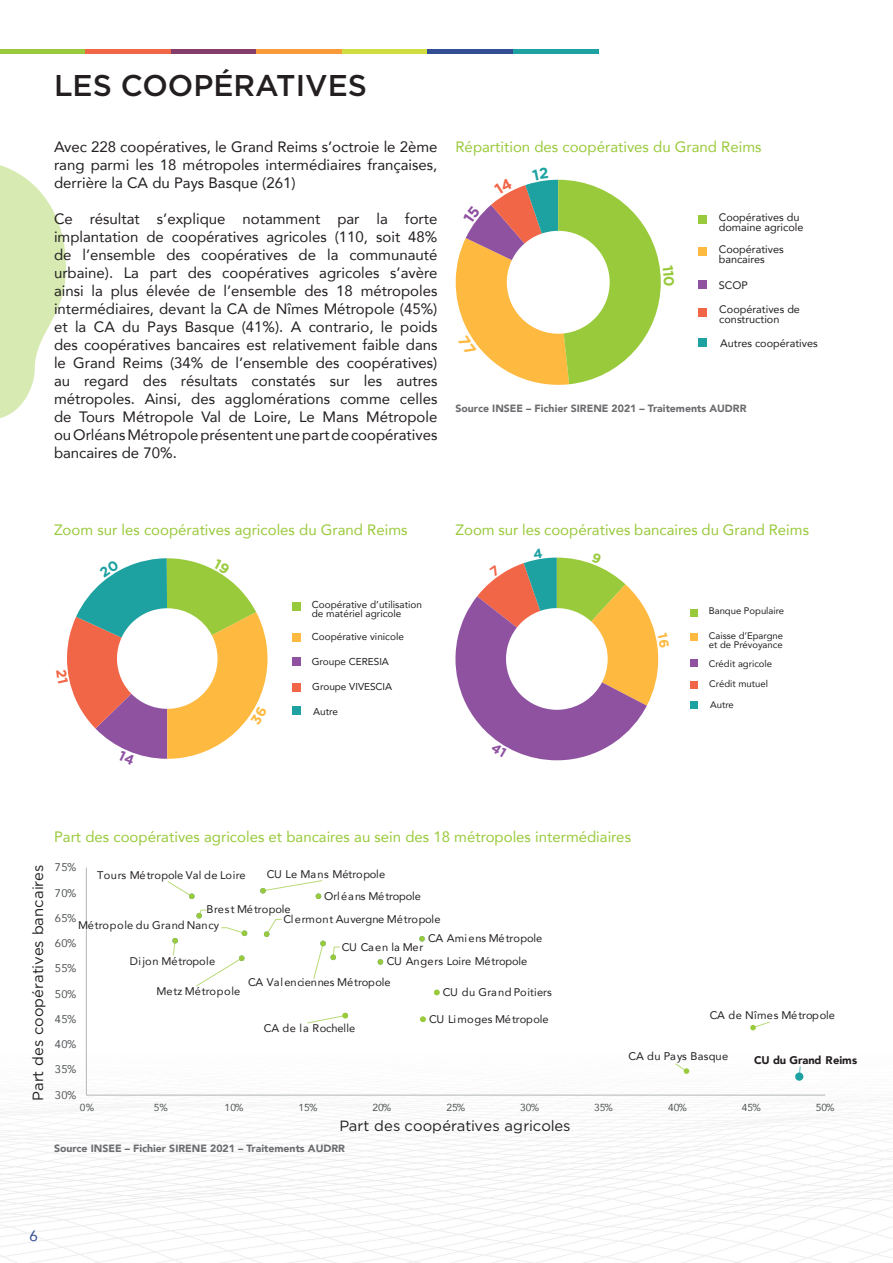
<style>
.page{position:relative;width:893px;height:1263px;background:#fff}
.page>*{position:absolute;margin:0;border:0;box-sizing:border-box;transform-origin:0 0}
.Titres{font:500 30px "Gotham";color:#231f20}
.Texte{font:15px/18px "Avenir";color:#231f20;text-align:justify}
.Titre_graph{font:15px "Avenir";color:#99ca3b}
.t1{font:15px "Avenir";color:#344e93}
.t2{font:14.85px "Gotham";color:#231f20}
.t3{font:11.1px/22.5px "Avenir";letter-spacing:.005em;color:#231f20}
.t4{font:11.1px "Avenir";letter-spacing:.035em;color:#515455}
.t5{font:900 11.1px "Avenir";color:#231f20}
.t6{font:11.1px "Avenir";letter-spacing:.025em;color:#231f20}
.t7{font:10.8px/9.8px "Avenir";color:#231f20}
.Sources{font:900 10.5px "Avenir";color:#6c6d70}
.t8{font:10.2px "Avenir";letter-spacing:.005em;color:#515455}
.t9{font:10.05px/9px "Avenir";color:#231f20}
.t10{font:9.45px/8.6px "Avenir";color:#231f20}
</style>
<div class="page">
<img style="left:0;top:610px;width:893px;height:653px">
<div style="left:513px;top:49px;width:86px;height:5px;background:#1ea1a1"></div>
<div style="left:342px;top:49px;width:86px;height:5px;background:#d0dd41"></div>
<div style="left:171px;top:49px;width:86px;height:5px;background:#853e6b"></div>
<div style="left:257px;top:49px;width:85px;height:5px;background:#f89b38"></div>
<div style="left:0;top:49px;width:86px;height:5px;background:#99ca3b"></div>
<div style="left:428px;top:49px;width:85px;height:5px;background:#344e93"></div>
<div style="left:86px;top:49px;width:85px;height:5px;background:#f26648"></div>
<svg style="left:0;top:165px;width:66px;height:253px"></svg>
<div style="left:698px;top:215px;width:9px;height:9px;background:#99ca3b"></div>
<div style="left:698px;top:247px;width:9px;height:9px;background:#fdb940"></div>
<div style="left:698px;top:280px;width:9px;height:9px;background:#8e52a1"></div>
<div style="left:698px;top:308px;width:9px;height:9px;background:#f26648"></div>
<div style="left:698px;top:338px;width:9px;height:9px;background:#1ea1a1"></div>
<div style="left:292px;top:602px;width:9px;height:8px;background:#99ca3b"></div>
<div style="left:292px;top:633px;width:9px;height:8px;background:#fdb940"></div>
<div style="left:292px;top:657px;width:9px;height:9px;background:#8e52a1"></div>
<div style="left:292px;top:684px;width:9px;height:8px;background:#f26648"></div>
<div style="left:292px;top:707px;width:9px;height:8px;background:#1ea1a1"></div>
<div style="left:690px;top:609px;width:8px;height:8px;background:#99ca3b"></div>
<div style="left:690px;top:633px;width:8px;height:8px;background:#fdb940"></div>
<div style="left:690px;top:659px;width:8px;height:8px;background:#8e52a1"></div>
<div style="left:690px;top:681px;width:8px;height:7px;background:#f26648"></div>
<div style="left:690px;top:701px;width:8px;height:8px;background:#1ea1a1"></div>
<hr style="left:86px;top:868px;width:1px;height:227px;background:#b2b6b6">
<hr style="left:86px;top:1095px;width:739px;height:1px;background:#b2b6b6">
<div style="left:795px;top:1072px;width:8px;height:9px;background:#1ea1a1;border-radius:50%"></div>
<svg style="left:434px;top:990px;width:6px;height:5px"></svg>
<svg style="left:420px;top:1016px;width:6px;height:6px"></svg>
<svg style="left:419px;top:936px;width:6px;height:5px"></svg>
<svg style="left:378px;top:959px;width:5px;height:6px"></svg>
<svg style="left:799px;top:1066px;width:2px;height:7px"></svg>
<svg style="left:750px;top:1021px;width:20px;height:9px"></svg>
<svg style="left:675px;top:1063px;width:14px;height:11px"></svg>
<svg style="left:307px;top:1013px;width:41px;height:10px"></svg>
<svg style="left:313px;top:941px;width:27px;height:38px"></svg>
<svg style="left:264px;top:919px;width:17px;height:18px"></svg>
<svg style="left:260px;top:880px;width:62px;height:19px"></svg>
<svg style="left:221px;top:927px;width:26px;height:9px"></svg>
<svg style="left:196px;top:955px;width:48px;height:31px"></svg>
<svg style="left:196px;top:910px;width:11px;height:8px"></svg>
<svg style="left:167px;top:881px;width:28px;height:18px"></svg>
<svg style="left:172px;top:938px;width:6px;height:17px"></svg>
<svg style="left:456px;top:179px;width:205px;height:206px"></svg>
<svg style="left:56px;top:558px;width:211px;height:207px"></svg>
<svg style="left:455px;top:557px;width:214px;height:203px"></svg>
<p class="Titres" style="left:54px;top:66px;width:314px">LES COOPÉRATIVES</p>
<p class="Titre_graph" style="left:455px;top:135px;width:308px">Répartition des coopératives du Grand Reims</p>
<p class="Texte" style="left:54px;top:137px;width:385px">Avec 228 coopératives, le Grand Reims s’octroie le 2ème rang parmi les 18 métropoles intermédiaires françaises, derrière la CA du Pays Basque (261)</p>
<p class="Texte" style="left:54px;top:209px;width:385px">Ce résultat s’explique notamment par la forte implantation de coopératives agricoles (110, soit 48% de l’ensemble des coopératives de la communauté urbaine). La part des coopératives agricoles s’avère ainsi la plus élevée de l’ensemble des 18 métropoles intermédiaires, devant la CA de Nîmes Métropole (45%) et la CA du Pays Basque (41%). A contrario, le poids des coopératives bancaires est relativement faible dans le Grand Reims (34% de l’ensemble des coopératives) au regard des résultats constatés sur les autres métropoles. Ainsi, des agglomérations comme celles de Tours Métropole Val de Loire, Le Mans Métropole ou Orléans Métropole présentent une part de coopératives bancaires de 70%.</p>
<p class="t7" style="left:719px;top:212px;width:86px">Coopératives du domaine agricole</p>
<p class="t7" style="left:719px;top:244px;width:67px">Coopératives bancaires</p>
<p class="t7" style="left:719px;top:280px;width:31px">SCOP</p>
<p class="t7" style="left:719px;top:304px;width:82px">Coopératives de construction</p>
<p class="t7" style="left:720px;top:338px;width:99px">Autres coopératives</p>
<p class="Sources" style="left:455px;top:400px;width:293px">Source INSEE – Fichier SIRENE 2021 – Traitements AUDRR</p>
<p class="Titre_graph" style="left:54px;top:517px;width:355px">Zoom sur les coopératives agricoles du Grand Reims</p>
<p class="t9" style="left:312px;top:599px;width:112px">Coopérative d’utilisation de matériel agricole</p>
<p class="t9" style="left:312px;top:631px;width:94px">Coopérative vinicole</p>
<p class="t9" style="left:312px;top:657px;width:79px">Groupe CERESIA</p>
<p class="t9" style="left:312px;top:682px;width:81px">Groupe VIVESCIA</p>
<p class="t9" style="left:313px;top:706px;width:26px">Autre</p>
<p class="Titre_graph" style="left:455px;top:517px;width:355px">Zoom sur les coopératives bancaires du Grand Reims</p>
<p class="t10" style="left:709px;top:606px;width:77px">Banque Populaire</p>
<p class="t10" style="left:709px;top:631px;width:76px">Caisse d’Epargne et de Prévoyance</p>
<p class="t10" style="left:709px;top:653px;width:65px;line-height:20.2px">Crédit agricole<br>Crédit mutuel</p>
<p class="t10" style="left:710px;top:701px;width:25px">Autre</p>
<p class="t2" style="left:28px;top:1100px;width:237px;rotate:-90deg">Part des coopératives bancaires</p>
<p class="Titre_graph" style="left:54px;top:825px;width:578px">Part des coopératives agricoles et bancaires au sein des 18 métropoles intermédiaires</p>
<p class="t4" style="left:55px;top:858px;width:23px">75%</p>
<p class="t3" style="left:97px;top:863px;width:150px">Tours Métropole Val de Loire</p>
<p class="t3" style="left:267px;top:862px;width:120px">CU Le Mans Métropole</p>
<p class="t4" style="left:55px;top:884px;width:23px">70%</p>
<p class="t3" style="left:283px;top:883px;width:159px;line-height:23.7px;text-indent:41px">Orléans Métropole<br>Clermont Auvergne Métropole</p>
<p class="t3" style="left:207px;top:897px;width:86px">Brest Métropole</p>
<p class="t4" style="left:55px;top:909px;width:23px">65%</p>
<p class="t3" style="left:78px;top:914px;width:143px">Métropole du Grand Nancy</p>
<p class="t3" style="left:387px;top:927px;width:157px;text-indent:41px">CA Amiens Métropole<br>CU Angers Loire Métropole</p>
<p class="t4" style="left:55px;top:934px;width:23px">60%</p>
<p class="t3" style="left:342px;top:935px;width:83px">CU Caen la Mer</p>
<p class="t3" style="left:248px;top:970px;width:144px">CA Valenciennes Métropole</p>
<p class="t3" style="left:130px;top:949px;width:87px">Dijon Métropole</p>
<p class="t4" style="left:55px;top:959px;width:23px">55%</p>
<p class="t3" style="left:157px;top:980px;width:85px">Metz Métropole</p>
<p class="t3" style="left:443px;top:981px;width:110px">CU du Grand Poitiers</p>
<p class="t3" style="left:429px;top:1007px;width:121px">CU Limoges Métropole</p>
<p class="t4" style="left:55px;top:985px;width:23px">50%</p>
<p class="t4" style="left:55px;top:1010px;width:23px">45%</p>
<p class="t3" style="left:264px;top:1016px;width:93px">CA de la Rochelle</p>
<p class="t4" style="left:55px;top:1035px;width:23px">40%</p>
<p class="t4" style="left:55px;top:1060px;width:23px">35%</p>
<p class="t4" style="left:55px;top:1086px;width:23px">30%</p>
<p class="t3" style="left:710px;top:1003px;width:127px">CA de Nîmes Métropole</p>
<p class="t6" style="left:629px;top:1047px;width:101px">CA du Pays Basque</p>
<p class="t5" style="left:754px;top:1050px;width:105px">CU du Grand Reims</p>
<p class="t8" style="left:80px;top:1099px;width:16px">0%</p>
<p class="t8" style="left:154px;top:1099px;width:16px">5%</p>
<p class="t8" style="left:225px;top:1099px;width:20px">10%</p>
<p class="t8" style="left:299px;top:1099px;width:20px">15%</p>
<p class="t8" style="left:372px;top:1099px;width:20px">20%</p>
<p class="t8" style="left:446px;top:1099px;width:20px">25%</p>
<p class="t8" style="left:520px;top:1099px;width:20px">30%</p>
<p class="t8" style="left:594px;top:1099px;width:20px">35%</p>
<p class="t8" style="left:668px;top:1099px;width:20px">40%</p>
<p class="t8" style="left:742px;top:1099px;width:20px">45%</p>
<p class="t8" style="left:816px;top:1099px;width:20px">50%</p>
<p class="t2" style="left:339px;top:1116px;width:233px">Part des coopératives agricoles</p>
<p class="Sources" style="left:54px;top:1140px;width:293px">Source INSEE – Fichier SIRENE 2021 – Traitements AUDRR</p>
<p class="t1" style="left:29px;top:1224px;width:10px">6</p>
</div>
